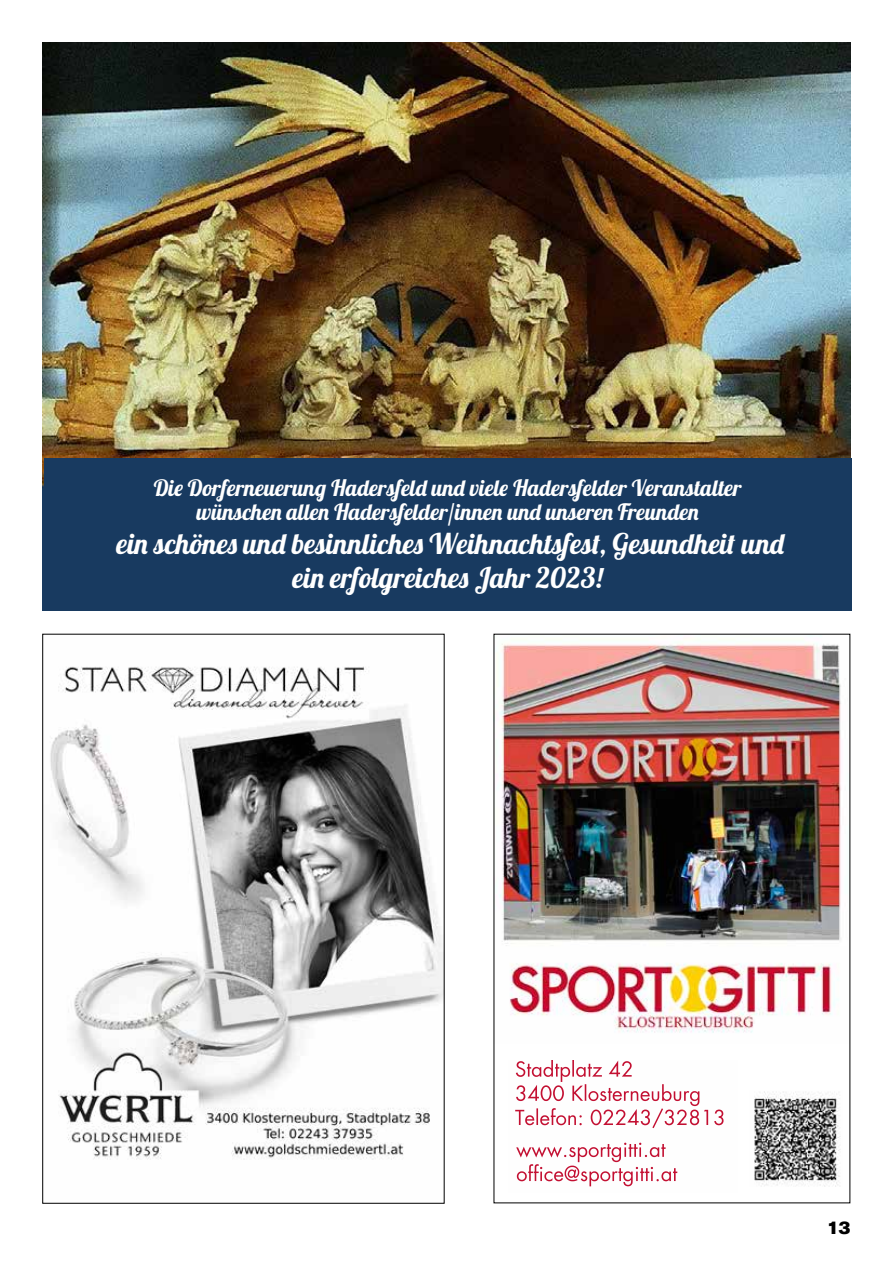
<style>
.page{position:relative;width:893px;height:1263px;background:#fff}
.page>*{position:absolute;margin:0;border:0;box-sizing:border-box;transform-origin:0 0}
.t1{font:28.5px/34.2px "Lobster 1.4";color:#fff;text-align:center}
.t2{font:22.5px/24px "Lobster 1.4";color:#fff;text-align:center}
.t3{font:18px "Akzidenz Grotesk BE Super";color:#000}
</style>
<div class="page">
<img style="left:499px;top:643px;width:342px;height:390px">
<img style="left:754px;top:1091px;width:86px;height:95px">
<img style="left:515px;top:1061px;width:209px;height:126px">
<img style="left:43px;top:43px;width:807px;height:568px">
<img style="left:50px;top:666px;width:392px;height:494px">
<div style="left:44px;top:458px;width:808px;height:153px;background:#183a60"></div>
<p class="t2" style="left:154px;top:475px;width:589px">Die Dorferneuerung Hadersfeld und viele Hadersfelder Veranstalter wünschen allen Hadersfelder/innen und unseren Freunden</p>
<p class="t1" style="left:116px;top:526px;width:669px">ein schönes und besinnliches Weihnachtsfest, Gesundheit und ein erfolgreiches Jahr 2023!</p>
<p class="t3" style="left:827px;top:1217px;width:25px">13</p>
</div>
